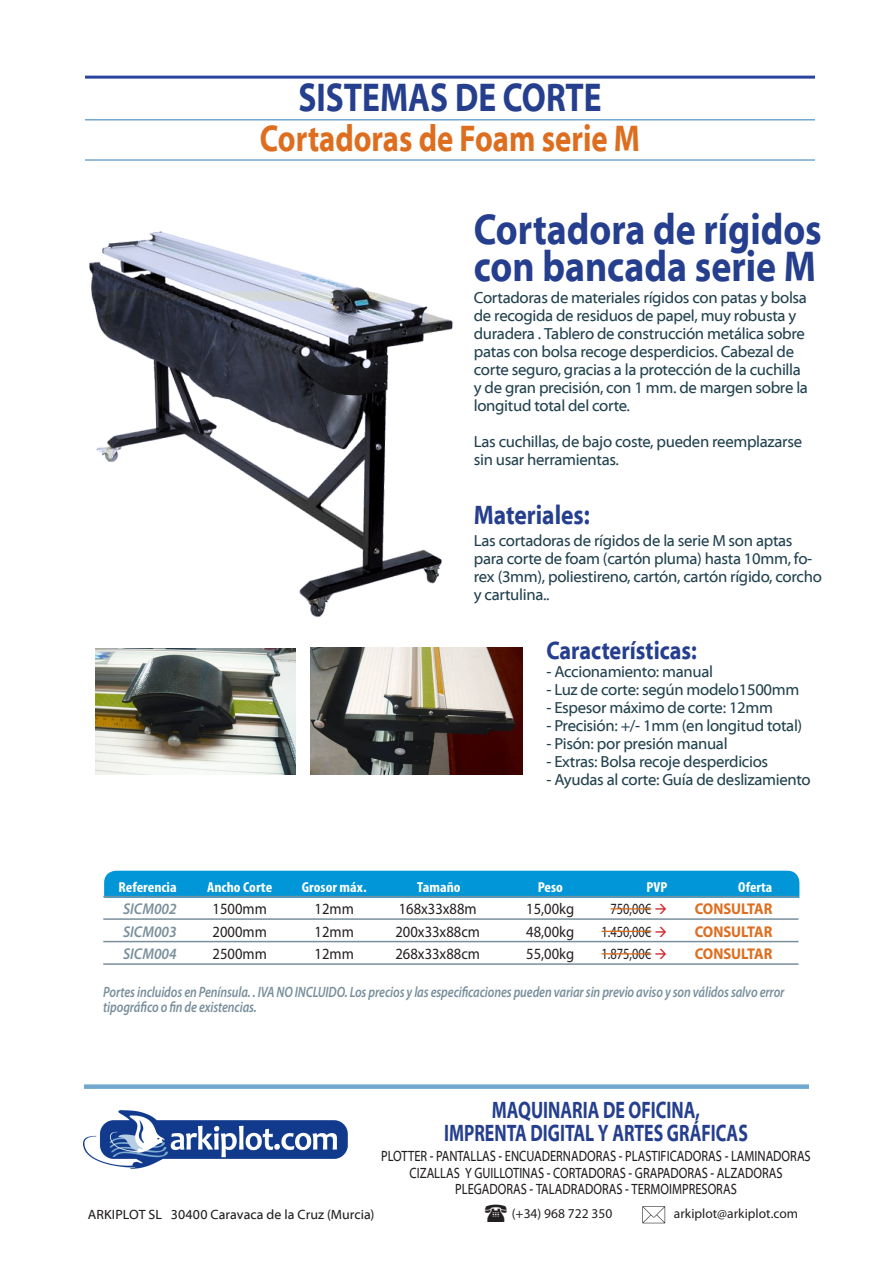
<style>
.page{position:relative;width:893px;height:1263px;background:#fff}
.page>*{position:absolute;margin:0;border:0;box-sizing:border-box;transform-origin:0 0}
.tituloproducto{font:700 43.5px/37.5px "Myriad Web Pro";color:#253f8e;scale:.85 1}
.tituloSección{font:700 40.5px "Myriad Web Pro";color:#253f8e;scale:.8 1}
.subtituloSección_-_C{font:700 37.5px "Myriad Web Pro";color:#dd6e1f;scale:.8 1}
.subtituloproducto{font:700 27px "Myriad Web Pro";color:#253f8e;scale:.85 1}
.Párrafo{font:700 25.5px "Myriad Web Pro";color:#253f8e;scale:.85 1}
.t1{font:700 24px/22.5px "Myriad Web Pro";color:#253f8e;text-align:center;scale:.72 1}
.Párrafo-2{font:16.2px/18px "Myriad Web Pro";letter-spacing:-.02em;color:#22424f}
.cabezatabla{font:15.6px "Myriad Pro";color:#231f20;scale:.93 1}
.cabezatabla-2{font:15.6px "Myriad Pro";color:#231f20;scale:.8 1}
.cabezatabla-3{font:700 15.6px "Myriad Pro";color:#dd6e1f;scale:.93 1}
.cabezatabla-4{font:italic 600 15.6px "Myriad Pro";color:#798f9c;scale:.93 1}
.t2{font:15px/16.5px "Myriad Web Pro";color:#231f20;text-align:center;scale:.8 1}
.lista_-_Copia{font:italic 600 15px/15px "Myriad Pro";letter-spacing:-.01em;color:#798f9c;scale:.82 1}
.cabezatabla-5{font:700 condensed 14.55px "Myriad Pro";color:#fff;scale:1.08 1}
.cabezatabla-6{font:700 condensed 14.55px "Myriad Pro";color:#fff;scale:1.05 1}
.t3{font:13.5px "Myriad Web Pro";letter-spacing:.005em;color:#231f20}
.t4{font:13.5px "Myriad Pro";color:#231f20}
.s1{color:#d1232a}
</style>
<div class="page">
<img style="left:84px;top:1110px;width:264px;height:58px">
<div style="left:84px;top:1084px;width:725px;height:5px;background:#72a7d0"></div>
<svg style="left:642px;top:1206px;width:23px;height:17px"></svg>
<hr style="left:85px;top:76px;width:730px;height:3px;background:#2b439b">
<hr style="left:85px;top:119px;width:730px;height:2px;background:#72a7d0">
<hr style="left:85px;top:159px;width:730px;height:2px;background:#72a7d0">
<svg style="left:104px;top:871px;width:695px;height:27px;background:#0496d7"></svg>
<hr style="left:103px;top:896px;width:695px;height:1px;background:#798f9c">
<hr style="left:103px;top:918px;width:695px;height:2px;background:#798f9c">
<hr style="left:103px;top:941px;width:695px;height:1px;background:#798f9c">
<hr style="left:103px;top:963px;width:695px;height:2px;background:#798f9c">
<hr style="left:610px;top:908px;width:41px;height:1px;background:#dd6e1f">
<hr style="left:601px;top:931px;width:50px;height:1px;background:#dd6e1f">
<hr style="left:601px;top:953px;width:50px;height:1px;background:#dd6e1f">
<img style="left:89px;top:231px;width:364px;height:386px">
<img style="left:96px;top:648px;width:200px;height:126px">
<img style="left:310px;top:647px;width:212px;height:127px">
<p class="tituloSección" style="left:298px;top:75px;width:380px">SISTEMAS DE CORTE</p>
<p class="subtituloSección_-_C" style="left:260px;top:118px;width:477px">Cortadoras de Foam serie M</p>
<p class="tituloproducto" style="left:474px;top:211px;width:411px">Cortadora de rígidos con bancada serie M</p>
<p class="Párrafo-2" style="left:474px;top:289px;width:336px">Cortadoras de materiales rígidos con patas y bolsa de recogida de residuos de papel, muy robusta y duradera . Tablero de construcción metálica sobre patas con bolsa recoge desperdicios. Cabezal de corte seguro, gracias a la protección de la cuchilla y de gran precisión, con 1 mm. de margen sobre la longitud total del corte.</p>
<p class="Párrafo-2" style="left:474px;top:433px;width:330px">Las cuchillas, de bajo coste, pueden reemplazarse sin usar herramientas.</p>
<p class="subtituloproducto" style="left:474px;top:500px;width:138px">Materiales:</p>
<p class="Párrafo-2" style="left:474px;top:532px;width:350px">Las cortadoras de rígidos de la serie M son aptas para corte de foam (cartón pluma) hasta 10mm, fo&shy;rex (3mm), poliestireno, cartón, cartón rígido, corcho y cartulina..</p>
<p class="Párrafo" style="left:546px;top:636px;width:179px">Características:</p>
<p class="Párrafo-2" style="left:546px;top:662px;width:168px">- Accionamiento: manual</p>
<p class="Párrafo-2" style="left:546px;top:680px;width:254px">- Luz de corte: según modelo1500mm</p>
<p class="Párrafo-2" style="left:546px;top:698px;width:228px">- Espesor máximo de corte: 12mm</p>
<p class="Párrafo-2" style="left:546px;top:716px;width:257px">- Precisión: +/- 1mm (en longitud total)</p>
<p class="Párrafo-2" style="left:546px;top:734px;width:183px">- Pisón: por presión manual</p>
<p class="Párrafo-2" style="left:546px;top:752px;width:223px">- Extras: Bolsa recoje desperdicios</p>
<p class="Párrafo-2" style="left:546px;top:770px;width:266px">- Ayudas al corte: Guía de deslizamiento</p>
<p class="cabezatabla-5" style="left:118px;top:878px;width:55px">Referencia</p>
<p class="cabezatabla-5" style="left:207px;top:878px;width:62px">Ancho Corte</p>
<p class="cabezatabla-5" style="left:302px;top:878px;width:61px">Grosor máx.</p>
<p class="cabezatabla-5" style="left:417px;top:878px;width:42px">Tamaño</p>
<p class="cabezatabla-5" style="left:538px;top:878px;width:25px">Peso</p>
<p class="cabezatabla-6" style="left:647px;top:878px;width:21px">PVP</p>
<p class="cabezatabla-6" style="left:738px;top:878px;width:34px">Oferta</p>
<p class="cabezatabla-4" style="left:123px;top:899px;width:59px">SICM002</p>
<p class="cabezatabla" style="left:213px;top:899px;width:60px">1500mm</p>
<p class="cabezatabla" style="left:315px;top:899px;width:44px">12mm</p>
<p class="cabezatabla" style="left:399px;top:899px;width:85px">168x33x88m</p>
<p class="cabezatabla" style="left:526px;top:899px;width:53px">15,00kg</p>
<p class="cabezatabla-2" style="left:610px;top:899px;width:72px">750,00€ <span class="s1">→</span></p>
<p class="cabezatabla-3" style="left:695px;top:899px;width:85px">CONSULTAR</p>
<p class="cabezatabla-4" style="left:123px;top:921px;width:59px">SICM003</p>
<p class="cabezatabla" style="left:213px;top:922px;width:60px">2000mm</p>
<p class="cabezatabla" style="left:315px;top:922px;width:44px">12mm</p>
<p class="cabezatabla" style="left:395px;top:922px;width:92px">200x33x88cm</p>
<p class="cabezatabla" style="left:526px;top:922px;width:53px">48,00kg</p>
<p class="cabezatabla-2" style="left:601px;top:922px;width:84px">1.450,00€ <span class="s1">→</span></p>
<p class="cabezatabla-3" style="left:695px;top:921px;width:85px">CONSULTAR</p>
<p class="cabezatabla-4" style="left:123px;top:944px;width:59px">SICM004</p>
<p class="cabezatabla" style="left:213px;top:944px;width:60px">2500mm</p>
<p class="cabezatabla" style="left:315px;top:944px;width:44px">12mm</p>
<p class="cabezatabla" style="left:395px;top:944px;width:92px">268x33x88cm</p>
<p class="cabezatabla" style="left:526px;top:944px;width:53px">55,00kg</p>
<p class="cabezatabla-2" style="left:601px;top:944px;width:84px">1.875,00€ <span class="s1">→</span></p>
<p class="cabezatabla-3" style="left:695px;top:944px;width:85px">CONSULTAR</p>
<p class="lista_-_Copia" style="left:103px;top:984px;width:832px">Portes incluidos en Península. . IVA NO INCLUIDO. Los precios y las especificaciones pueden variar sin previo aviso y son válidos salvo error tipográfico o fin de existencias.</p>
<h3 class="t1" style="left:444px;top:1099px;width:424px">MAQUINARIA DE OFICINA,<br>IMPRENTA DIGITAL Y ARTES GRÁFICAS</h3>
<p class="t2" style="left:381px;top:1148px;width:538px">PLOTTER - PANTALLAS - ENCUADERNADORAS - PLASTIFICADORAS - LAMINADORAS<br>CIZALLAS Y GUILLOTINAS - CORTADORAS - GRAPADORAS - ALZADORAS<br>PLEGADORAS - TALADRADORAS - TERMOIMPRESORAS</p>
<p class="t3" style="left:88px;top:1207px;width:288px">ARKIPLOT SL 30400 Caravaca de la Cruz (Murcia)</p>
<p class="t4" style="left:512px;top:1205px;width:102px">(+34) 968 722 350</p>
<p class="t4" style="left:674px;top:1205px;width:126px">arkiplot@arkiplot.com</p>
</div>
